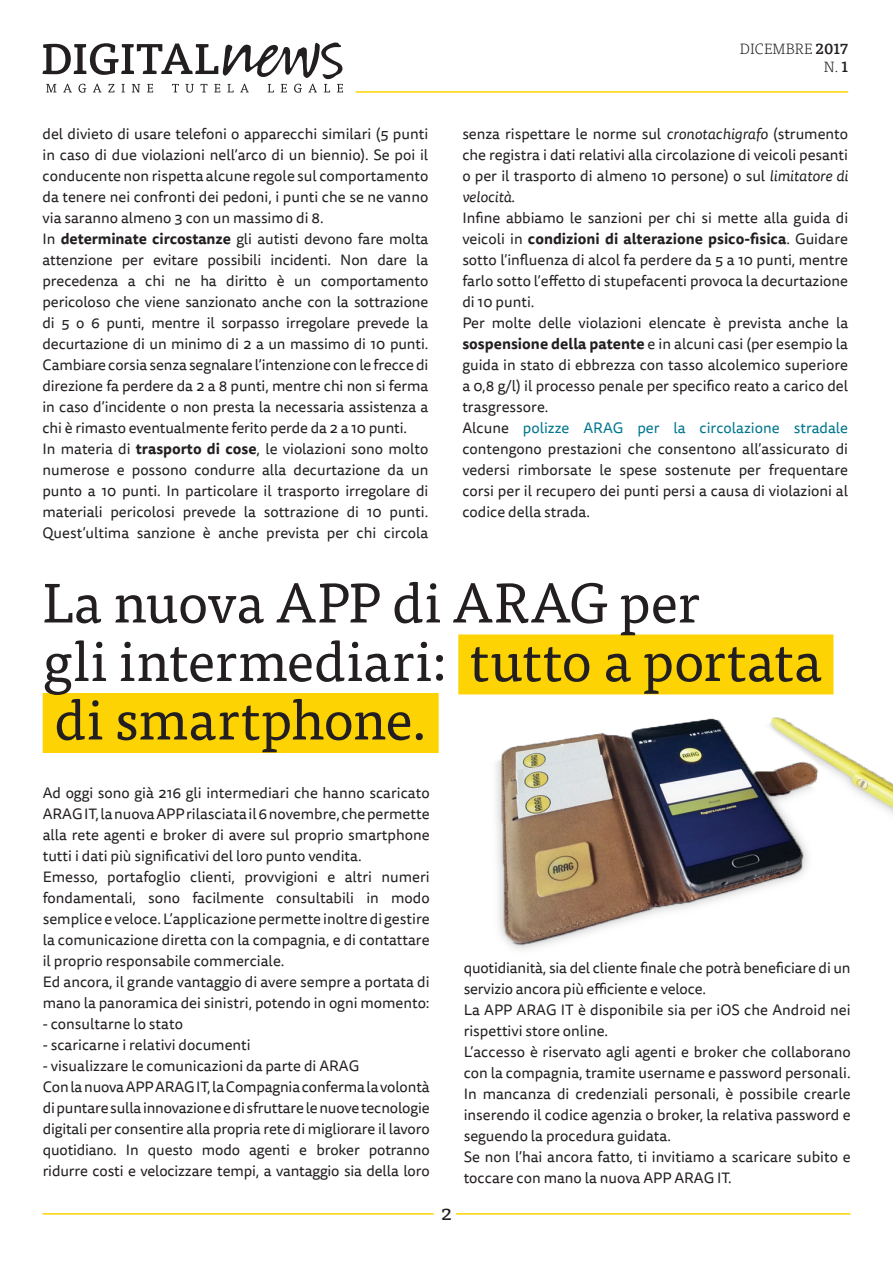
<style>
.page{position:relative;width:893px;height:1263px;background:#fff}
.page>*{position:absolute;margin:0;border:0;box-sizing:border-box;transform-origin:0 0}
.t1{font:55.5px/58.5px "Tisa OT";color:#231f20}
.t2{font:21px "Tisa OT";color:#231f20}
.t3{font:15px/21px "Tisa Sans OT";color:#231f20}
.t4{font:300 15px/17.9px "Tisa OT";letter-spacing:.01em;color:#231f20;text-align:right}
.s1{font-weight:500}
.s2{font-weight:700}
.s3{font-style:italic}
.s4{color:#00768d}
</style>
<div class="page">
<hr style="left:356px;top:91px;width:492px;height:2px;background:#fed304">
<hr style="left:43px;top:1213px;width:391px;height:1px;background:#fed304">
<hr style="left:456px;top:1213px;width:394px;height:1px;background:#fed304">
<svg style="left:43px;top:43px;width:300px;height:50px"></svg>
<div style="left:458px;top:634px;width:375px;height:60px;background:#fed304"></div>
<div style="left:43px;top:693px;width:396px;height:60px;background:#fed304"></div>
<img style="left:496px;top:717px;width:397px;height:233px">
<p class="t4" style="left:740px;top:40px;width:110px">DICEMBRE <span class="s1">2017<br></span>N. <span class="s1">1</span></p>
<p class="t3" style="left:43px;top:124px;width:387px">del divieto di usare telefoni o apparecchi similari (5 punti in caso di due violazioni nell’arco di un biennio). Se poi il conducente non rispetta alcune regole sul comportamento da tenere nei confronti dei pedoni, i punti che se ne vanno via saranno almeno 3 con un massimo di 8.<br>In <span class="s2">determinate circostanze</span> gli autisti devono fare molta attenzione per evitare possibili incidenti. Non dare la precedenza a chi ne ha diritto è un comportamento pericoloso che viene sanzionato anche con la sottrazione di 5 o 6 punti, mentre il sorpasso irregolare prevede la decurtazione di un minimo di 2 a un massimo di 10 punti.<br>Cambiare corsia senza segnalare l’intenzione con le frecce di direzione fa perdere da 2 a 8 punti, mentre chi non si ferma in caso d’incidente o non presta la necessaria assistenza a chi è rimasto eventualmente ferito perde da 2 a 10 punti.<br>In materia di <span class="s2">trasporto di cose</span>, le violazioni sono molto numerose e possono condurre alla decurtazione da un punto a 10 punti. In particolare il trasporto irregolare di materiali pericolosi prevede la sottrazione di 10 punti.<br>Quest’ultima sanzione è anche prevista per chi circola</p>
<p class="t3" style="left:462px;top:124px;width:387px">senza rispettare le norme sul <span class="s3">cronotachigrafo</span> (strumento che registra i dati relativi alla circolazione di veicoli pesanti o per il trasporto di almeno 10 persone) o sul <span class="s3">limitatore di velocità</span>.<br>Infine abbiamo le sanzioni per chi si mette alla guida di veicoli in <span class="s2">condizioni di alterazione psico-fisica</span>. Guidare sotto l’influenza di alcol fa perdere da 5 a 10 punti, mentre farlo sotto l’effetto di stupefacenti provoca la decurtazione di 10 punti.<br>Per molte delle violazioni elencate è prevista anche la <span class="s2">sospensione della patente</span> e in alcuni casi (per esempio la guida in stato di ebbrezza con tasso alcolemico superiore a 0,8 g/l) il processo penale per specifico reato a carico del trasgressore.<br>Alcune <span class="s4">polizze ARAG per la circolazione stradale </span>contengono prestazioni che consentono all’assicurato di vedersi rimborsate le spese sostenute per frequentare corsi per il recupero dei punti persi a causa di violazioni al codice della strada.</p>
<h1 class="t1" style="left:43px;top:574px;width:781px">La nuova APP di ARAG per<br>gli intermediari: tutto a portata di smartphone.</h1>
<p class="t3" style="left:43px;top:783px;width:388px">Ad oggi sono già 216 gli intermediari che hanno scaricato ARAG IT, la nuova APP rilasciata il 6 novembre, che permette alla rete agenti e broker di avere sul proprio smartphone tutti i dati più significativi del loro punto vendita.<br>Emesso, portafoglio clienti, provvigioni e altri numeri fondamentali, sono facilmente consultabili in modo semplice e veloce. L’applicazione permette inoltre di gestire la comunicazione diretta con la compagnia, e di contattare il proprio responsabile commerciale.<br>Ed ancora, il grande vantaggio di avere sempre a portata di mano la panoramica dei sinistri, potendo in ogni momento:</p>
<p class="t3" style="left:43px;top:1014px;width:142px">- consultarne lo stato</p>
<p class="t3" style="left:43px;top:1035px;width:210px">- scaricarne i relativi documenti</p>
<p class="t3" style="left:43px;top:1056px;width:388px">- visualizzare le comunicazioni da parte di ARAG<br>Con la nuova APP ARAG IT, la Compagnia conferma la volontà di puntare sulla innovazione e di sfruttare le nuove tecnologie digitali per consentire alla propria rete di migliorare il lavoro quotidiano. In questo modo agenti e broker potranno ridurre costi e velocizzare tempi, a vantaggio sia della loro</p>
<p class="t3" style="left:464px;top:958px;width:388px">quotidianità, sia del cliente finale che potrà beneficiare di un servizio ancora più efficiente e veloce.<br>La APP ARAG IT è disponibile sia per iOS che Android nei rispettivi store online.<br>L’accesso è riservato agli agenti e broker che collaborano con la compagnia, tramite username e password personali.<br>In mancanza di credenziali personali, è possibile crearle inserendo il codice agenzia o broker, la relativa password e seguendo la procedura guidata.<br>Se non l’hai ancora fatto, ti invitiamo a scaricare subito e toccare con mano la nuova APP ARAG IT.</p>
<h2 class="t2" style="left:441px;top:1200px;width:12px">2</h2>
</div>
